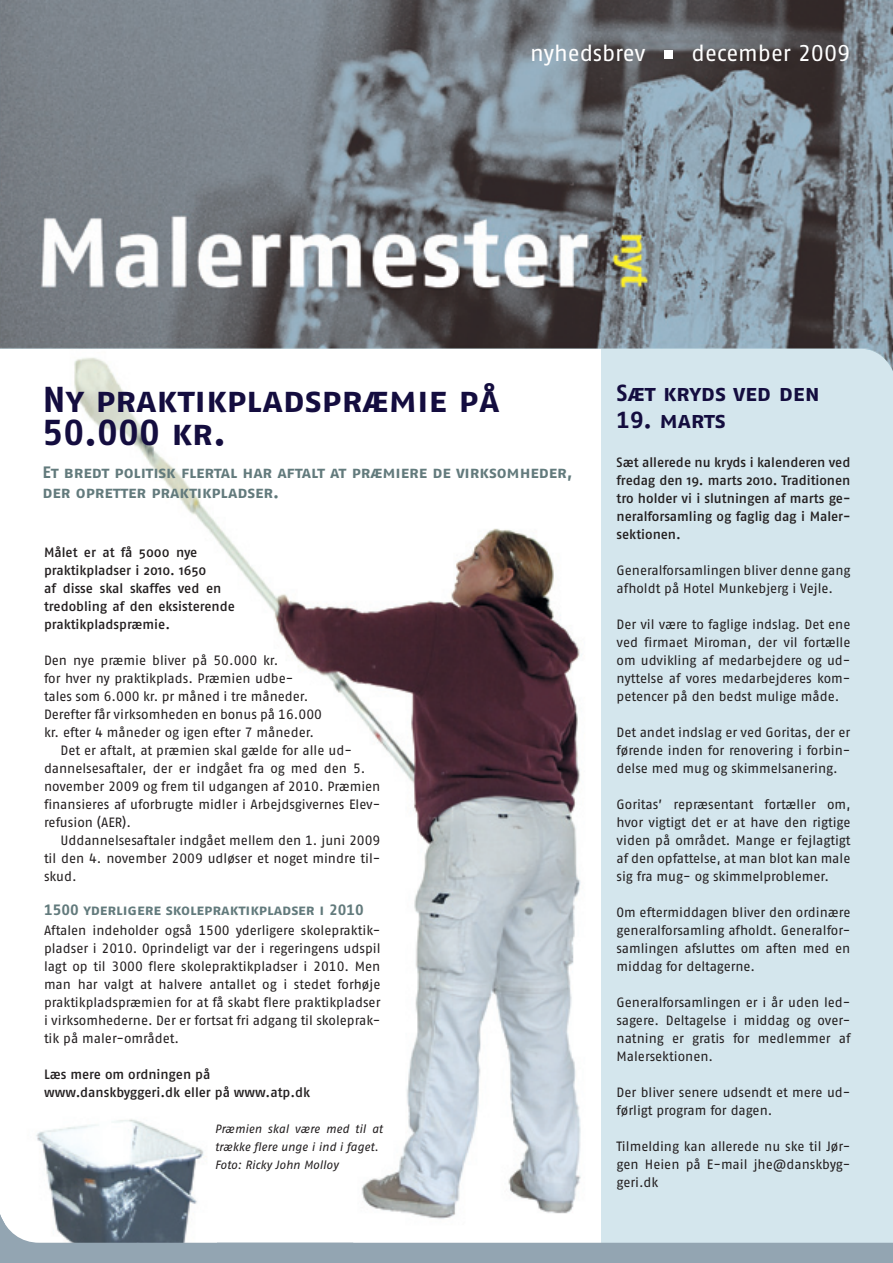
<style>
.page{position:relative;width:893px;height:1263px;background:#fff}
.page>*{position:absolute;margin:0;border:0;box-sizing:border-box;transform-origin:0 0}
.Hovedrubrik{font:36px "Fago No Bold Tf Caps";letter-spacing:-.005em;color:#140d3f}
.Lille_rubrik{font:23.25px "Fago No Bold Tf Caps";letter-spacing:-.01em;color:#140d3f}
.t1{font:22.8px "Fago No Regular Tf";color:#fff}
.Mellemrubrik{font:16.5px "Fago No Bold Tf Caps";letter-spacing:-.01em;color:#627a7c}
.Mellemrubrik-2{font:15px "Fago No Bold Tf Caps";letter-spacing:-.01em;color:#627a7c}
.Brød_uden{font:13.5px/18px "Fago No Regular Tf";letter-spacing:-.005em;color:#231f20;text-align:justify}
.Brød_med{font:13.5px/18px "Fago No Regular Tf";color:#231f20}
.Brød_uden-2{font:13.5px/18px "Fago No Med";color:#231f20}
.brød_bold{font:13.5px/18px "Fago No Med";letter-spacing:-.005em;color:#231f20;text-align:justify}
.Brød_uden-3{font:italic 12px/18px "Fago No Regular Tf";letter-spacing:-.005em;color:#231f20}
</style>
<div class="page">
<img style="left:36px;top:407px;width:566px;height:777px">
<div style="left:602px;top:300px;width:291px;height:946px;background:#d4e6ed"></div>
<svg style="left:74px;top:371px;width:528px;height:36px"></svg>
<img style="left:0;top:0;width:893px;height:371px">
<div style="left:664px;top:51px;width:9px;height:8px;background:#fff"></div>
<svg style="left:0;top:1184px;width:893px;height:79px"></svg>
<p class="t1" style="left:530px;top:40px;width:117px">nyhedsbrev</p>
<p class="t1" style="left:692px;top:40px;width:160px">december 2009</p>
<p class="Hovedrubrik" style="left:43px;top:378px;width:459px">Ny praktikpladspræmie på</p>
<p class="Hovedrubrik" style="left:43px;top:411px;width:185px">50.000 kr.</p>
<p class="Mellemrubrik" style="left:43px;top:463px;width:532px">Et bredt politisk flertal har aftalt at præmiere de virksomheder,</p>
<p class="Mellemrubrik" style="left:43px;top:482px;width:238px">der opretter praktikpladser.</p>
<p class="Brød_uden-2" style="left:44px;top:543px;width:192px">Målet er at få 5000 nye praktikpladser i 2010. 1650<br>af disse skal skaffes ved en tredobling af den eksisterende praktikpladspræmie.</p>
<p class="Brød_uden" style="left:44px;top:651px;width:279px;text-align:left">Den nye præmie bliver på 50.000 kr.<br>for hver ny praktikplads. Præmien udbe&shy;tales som 6.000 kr. pr måned i tre måneder.<br>Derefter får virksomheden en bonus på 16.000 kr. efter 4 måneder og igen efter 7 måneder.</p>
<p class="Brød_med" style="left:44px;top:741px;width:338px;text-indent:16px">Det er aftalt, at præmien skal gælde for alle ud&shy;dannelsesaftaler, der er indgået fra og med den 5. november 2009 og frem til udgangen af 2010. Præmien finansieres af uforbrugte midler i Arbejdsgivernes Elev&shy;refusion (AER).</p>
<p class="Brød_med" style="left:44px;top:831px;width:338px;text-align:justify;text-indent:16px">Uddannelsesaftaler indgået mellem den 1. juni 2009 til den 4. november 2009 udløser et noget mindre til&shy;skud.</p>
<p class="Mellemrubrik-2" style="left:44px;top:901px;width:321px">1500 yderligere skolepraktikpladser i 2010</p>
<p class="Brød_uden" style="left:44px;top:921px;width:338px">Aftalen indeholder også 1500 yderligere skolepraktik&shy;pladser i 2010. Oprindeligt var der i regeringens udspil lagt op til 3000 flere skolepraktikpladser i 2010. Men man har valgt at halvere antallet og i stedet forhøje praktikpladspræmien for at få skabt flere praktikpladser i virksomhederne. Der er fortsat fri adgang til skoleprak&shy;tik på maler-området.</p>
<p class="Brød_uden-2" style="left:44px;top:1065px;width:168px">Læs mere om ordningen på</p>
<p class="Brød_uden-2" style="left:44px;top:1083px;width:268px">www.danskbyggeri.dk eller på www.atp.dk</p>
<p class="Brød_uden-3" style="left:215px;top:1120px;width:170px">Præmien skal være med til at trække flere unge i ind i faget.</p>
<p class="Brød_uden-3" style="left:215px;top:1156px;width:125px">Foto: Ricky John Molloy</p>
<p class="Lille_rubrik" style="left:617px;top:379px;width:205px">Sæt kryds ved den</p>
<p class="Lille_rubrik" style="left:617px;top:406px;width:111px">19. marts</p>
<p class="brød_bold" style="left:617px;top:453px;width:235px">Sæt allerede nu kryds i kalenderen ved fredag den 19. marts 2010. Traditionen tro holder vi i slutningen af marts ge&shy;neralforsamling og faglig dag i Maler&shy;sektionen.</p>
<p class="Brød_uden" style="left:617px;top:561px;width:235px">Generalforsamlingen bliver denne gang afholdt på Hotel Munkebjerg i Vejle.</p>
<p class="Brød_uden" style="left:617px;top:615px;width:235px">Der vil være to faglige indslag. Det ene ved firmaet Miroman, der vil fortælle om udvikling af medarbejdere og ud&shy;nyttelse af vores medarbejderes kom&shy;petencer på den bedst mulige måde.</p>
<p class="Brød_uden" style="left:617px;top:723px;width:235px">Det andet indslag er ved Goritas, der er førende inden for renovering i forbin&shy;delse med mug og skimmelsanering.</p>
<p class="Brød_uden" style="left:617px;top:795px;width:236px">Goritas’ repræsentant fortæller om, hvor vigtigt det er at have den rigtige viden på området. Mange er fejlagtigt af den opfattelse, at man blot kan male sig fra mug- og skimmelproblemer.</p>
<p class="Brød_uden" style="left:617px;top:903px;width:235px">Om eftermiddagen bliver den ordinære generalforsamling afholdt. Generalfor&shy;samlingen afsluttes om aften med en middag for deltagerne.</p>
<p class="Brød_uden" style="left:617px;top:993px;width:236px">Generalforsamlingen er i år uden led&shy;sagere. Deltagelse i middag og over&shy;natning er gratis for medlemmer af Malersektionen.</p>
<p class="Brød_uden" style="left:617px;top:1083px;width:235px">Der bliver senere udsendt et mere ud&shy;førligt program for dagen.</p>
<p class="Brød_uden" style="left:617px;top:1137px;width:235px">Tilmelding kan allerede nu ske til Jør&shy;gen Heien på E-mail jhe@danskbyg&shy;geri.dk</p>
</div>
